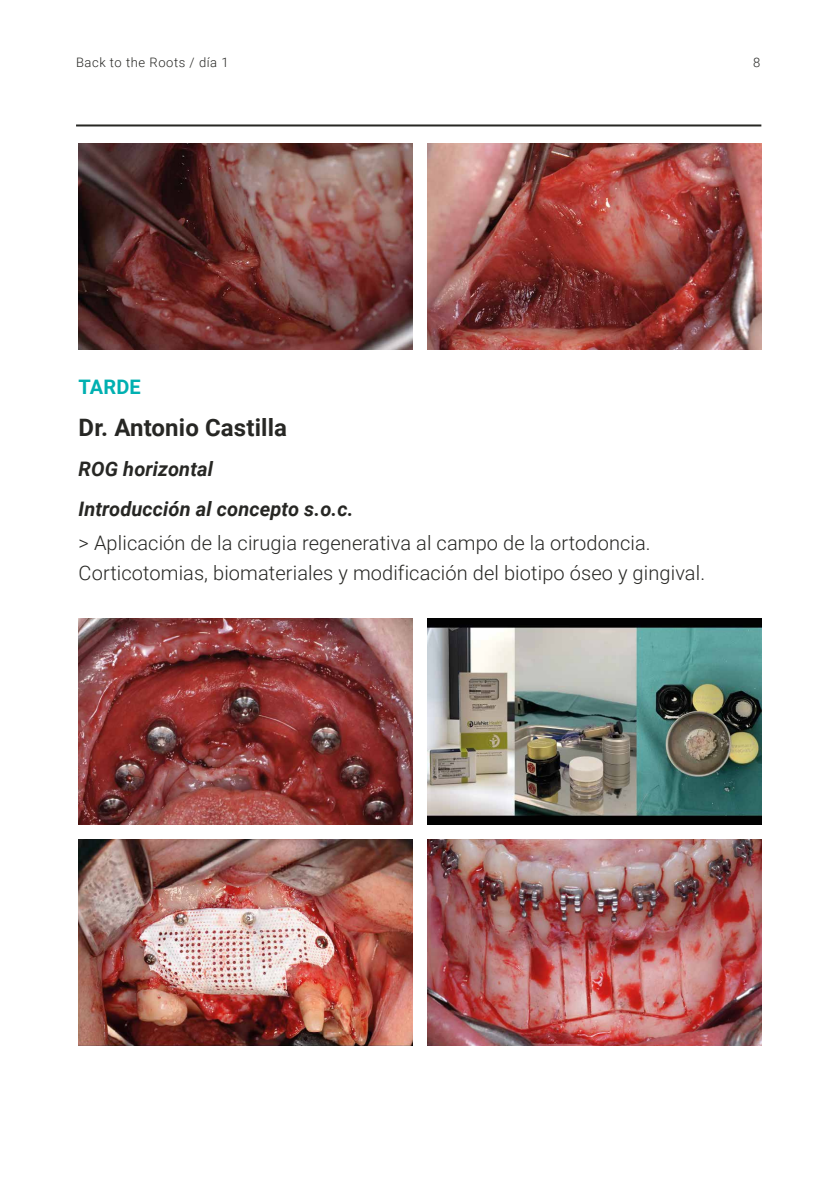
<style>
.page{position:relative;width:840px;height:1191px;background:#fff}
.page>*{position:absolute;margin:0;border:0;box-sizing:border-box;transform-origin:0 0}
.t1{font:700 24px "Roboto";letter-spacing:.005em;color:#272724}
.t2{font:300 20px/30px "Roboto";letter-spacing:.005em;color:#272724}
.t3{font:italic 700 20px/40px "Roboto";letter-spacing:.005em;color:#272724}
.t4{font:700 20px "Roboto";letter-spacing:.005em;color:#00b0b1}
.t5{font:300 13px "Roboto";letter-spacing:.04em;color:#272724}
</style>
<div class="page">
<hr style="left:76px;top:124px;width:685px;height:2px;background:#272724">
<img style="left:427px;top:143px;width:334px;height:206px">
<img style="left:79px;top:143px;width:334px;height:206px">
<img style="left:79px;top:618px;width:334px;height:206px">
<img style="left:427px;top:618px;width:334px;height:206px">
<img style="left:79px;top:839px;width:334px;height:206px">
<img style="left:427px;top:839px;width:334px;height:206px">
<p class="t5" style="left:76px;top:54px;width:154px">Back to the Roots / día 1</p>
<p class="t5" style="left:752px;top:54px;width:9px">8</p>
<p class="t4" style="left:79px;top:373px;width:64px">TARDE</p>
<p class="t1" style="left:79px;top:410px;width:210px">Dr. Antonio Castilla</p>
<p class="t3" style="left:79px;top:448px;width:276px">ROG horizontal<br>Introducción al concepto s.o.c.</p>
<p class="t2" style="left:79px;top:527px;width:627px">&gt; Aplicación de la cirugia regenerativa al campo de la ortodoncia.<br>Corticotomias, biomateriales y modificación del biotipo óseo y gingival.</p>
</div>
